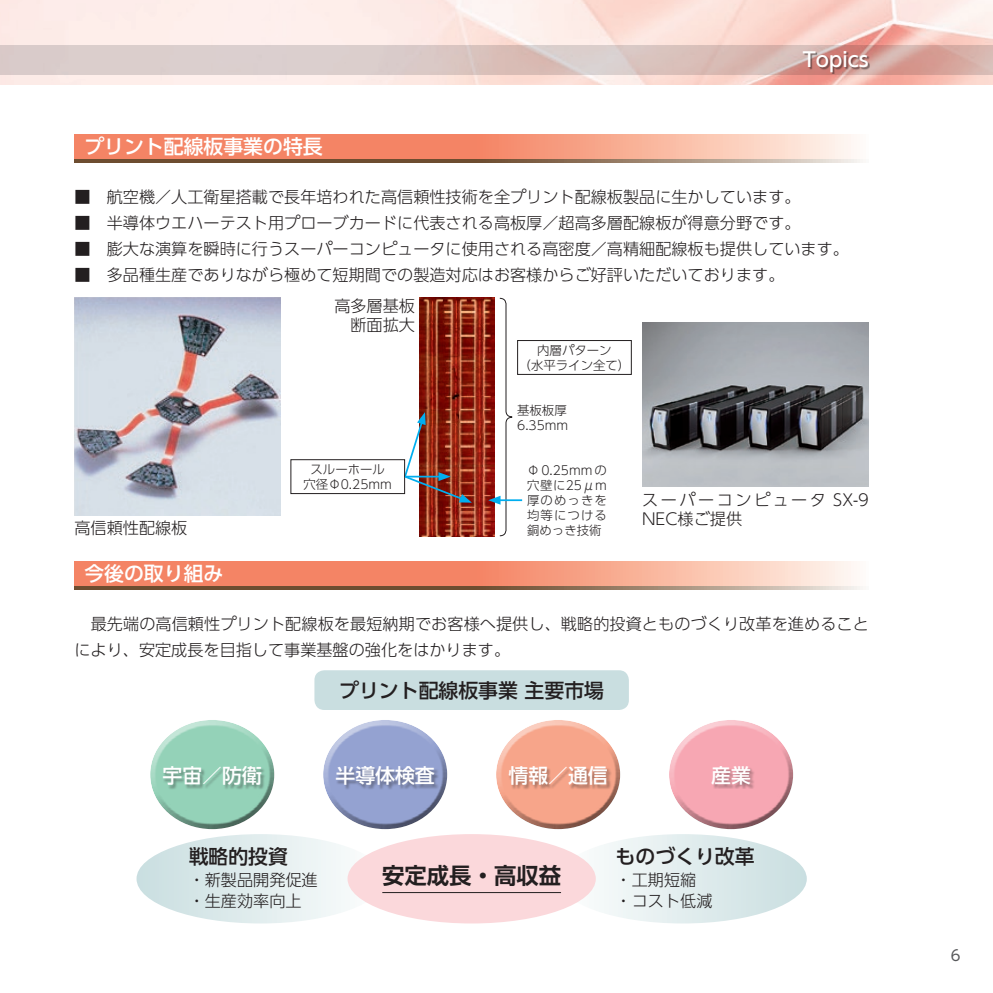
<style>
.page{position:relative;width:993px;height:993px;background:#fff}
.page>*{position:absolute;margin:0;border:0;box-sizing:border-box;transform-origin:0 0}
.t1{font:700 22.4px "UD Shin Go Pro De";color:#231f20}
.t2{font:500 19.78px "UD Shin Go Pro";color:#fff}
.t3{font:500 19.78px "UD Shin Go Pro";color:#231f20}
.t4{font:300 16.1px/26.1px "UD Shin Go Pro";color:#231f20}
.t5{font:300 16.1px/18.6px "UD Shin Go Pro";letter-spacing:.155em;color:#231f20}
.t6{font:14.88px "UD Shin Go Pro";color:#57585a}
.t7{font:300 12.42px/14.9px "UD Shin Go Pro";color:#231f20;text-align:center}
</style>
<div class="page">
<img style="left:0;top:0;width:992px;height:84px">
<svg style="left:0;top:45px;width:992px;height:29px;background:#d9c2bf"></svg>
<svg style="left:74px;top:159px;width:789px;height:3px;background:#8b7058"></svg>
<svg style="left:74px;top:585px;width:789px;height:4px;background:#a67c63"></svg>
<svg style="left:74px;top:134px;width:780px;height:25px;background:#f69e84"></svg>
<svg style="left:74px;top:561px;width:780px;height:24px;background:#f69e84"></svg>
<div style="left:803px;top:52px;width:65px;height:22px;background:#231f20;opacity:.5"></div>
<div style="left:314px;top:670px;width:314px;height:39px;background:#c9dee0;border-radius:10px"></div>
<div style="left:148px;top:717px;width:128px;height:82px;background:#fff;opacity:.75"></div>
<div style="left:148px;top:737px;width:128px;height:92px;background:#231f20;opacity:.75"></div>
<div style="left:163px;top:766px;width:102px;height:23px;background:#231f20;opacity:.4"></div>
<div style="left:321px;top:717px;width:127px;height:82px;background:#fff;opacity:.75"></div>
<div style="left:321px;top:737px;width:127px;height:92px;background:#231f20;opacity:.75"></div>
<div style="left:336px;top:765px;width:103px;height:24px;background:#231f20;opacity:.4"></div>
<div style="left:493px;top:717px;width:128px;height:82px;background:#fff;opacity:.75"></div>
<div style="left:493px;top:737px;width:128px;height:92px;background:#231f20;opacity:.75"></div>
<div style="left:508px;top:766px;width:104px;height:23px;background:#231f20;opacity:.4"></div>
<div style="left:666px;top:717px;width:128px;height:82px;background:#fff;opacity:.75"></div>
<div style="left:666px;top:737px;width:128px;height:92px;background:#231f20;opacity:.75"></div>
<div style="left:711px;top:766px;width:44px;height:22px;background:#231f20;opacity:.4"></div>
<svg style="left:136px;top:834px;width:246px;height:89px"></svg>
<svg style="left:558px;top:834px;width:248px;height:89px"></svg>
<div style="left:347px;top:833px;width:248px;height:90px;background:#fbd8db;border-radius:50%"></div>
<hr style="left:382px;top:891px;width:179px;height:1px;background:#231f20">
<img style="left:74px;top:298px;width:206px;height:217px">
<img style="left:642px;top:322px;width:226px;height:164px">
<img style="left:419px;top:298px;width:69px;height:238px">
<div style="left:517px;top:340px;width:114px;height:35px;border:1px solid #231f20"></div>
<hr style="left:497px;top:499px;width:25px;height:2px;background:#00aeef">
<svg style="left:488px;top:297px;width:25px;height:239px"></svg>
<div style="left:290px;top:459px;width:115px;height:35px;border:1px solid #231f20"></div>
<img style="left:402px;top:412px;width:69px;height:90px">
<p class="t2" style="left:84px;top:130px;width:240px">プリント配線板事業の特長</p>
<p class="t2" style="left:802px;top:44px;width:67px">Topics</p>
<p class="t4" style="left:74px;top:183px;width:775px">■　航空機／人工衛星搭載で長年培われた高信頼性技術を全プリント配線板製品に生かしています。<br>■　半導体ウエハーテスト用プローブカードに代表される高板厚／超高多層配線板が得意分野です。<br>■　膨大な演算を瞬時に行うスーパーコンピュータに使用される高密度／高精細配線板も提供しています。■　多品種生産でありながら極めて短期間での製造対応はお客様からご好評いただいております。</p>
<p class="t4" style="left:74px;top:514px;width:114px">高信頼性配線板</p>
<p class="t2" style="left:84px;top:557px;width:140px">今後の取り組み</p>
<p class="t4" style="left:334px;top:296px;width:82px;line-height:18.6px;text-align:right">高多層基板断面拡大</p>
<p class="t7" style="left:303px;top:461px;width:90px">スルーホール穴径Φ0.25mm</p>
<p class="t7" style="left:518px;top:342px;width:113px">内層パターン<br>（水平ライン全て）</p>
<p class="t7" style="left:517px;top:402px;width:53px;text-align:left">基板板厚<br>6.35mm</p>
<p class="t7" style="left:527px;top:462px;width:81px;text-align:justify">Φ0.25mmの穴壁に25μm厚のめっきを均等につける銅めっき技術</p>
<p class="t5" style="left:642px;top:490px;width:228px">スーパーコンピュータ SX-9<br>NEC様ご提供</p>
<p class="t4" style="left:74px;top:610px;width:795px">　最先端の高信頼性プリント配線板を最短納期でお客様へ提供し、戦略的投資とものづくり改革を進めることにより、安定成長を目指して事業基盤の強化をはかります。</p>
<p class="t3" style="left:339px;top:674px;width:266px">プリント配線板事業主要市場</p>
<p class="t2" style="left:162px;top:759px;width:101px">宇宙／防衛</p>
<p class="t2" style="left:335px;top:759px;width:101px">半導体検査</p>
<p class="t2" style="left:508px;top:759px;width:101px">情報／通信</p>
<p class="t2" style="left:711px;top:759px;width:41px">産業</p>
<p class="t3" style="left:189px;top:840px;width:101px">戦略的投資</p>
<p class="t4" style="left:189px;top:868px;width:130px;line-height:21.2px">・新製品開発促進・生産効率向上</p>
<h1 class="t1" style="left:382px;top:856px;width:180px">安定成長・高収益</h1>
<p class="t3" style="left:615px;top:840px;width:140px">ものづくり改革</p>
<p class="t4" style="left:615px;top:868px;width:98px;line-height:21.2px">・工期短縮・コスト低減</p>
<p class="t6" style="left:950px;top:943px;width:11px">6</p>
</div>
